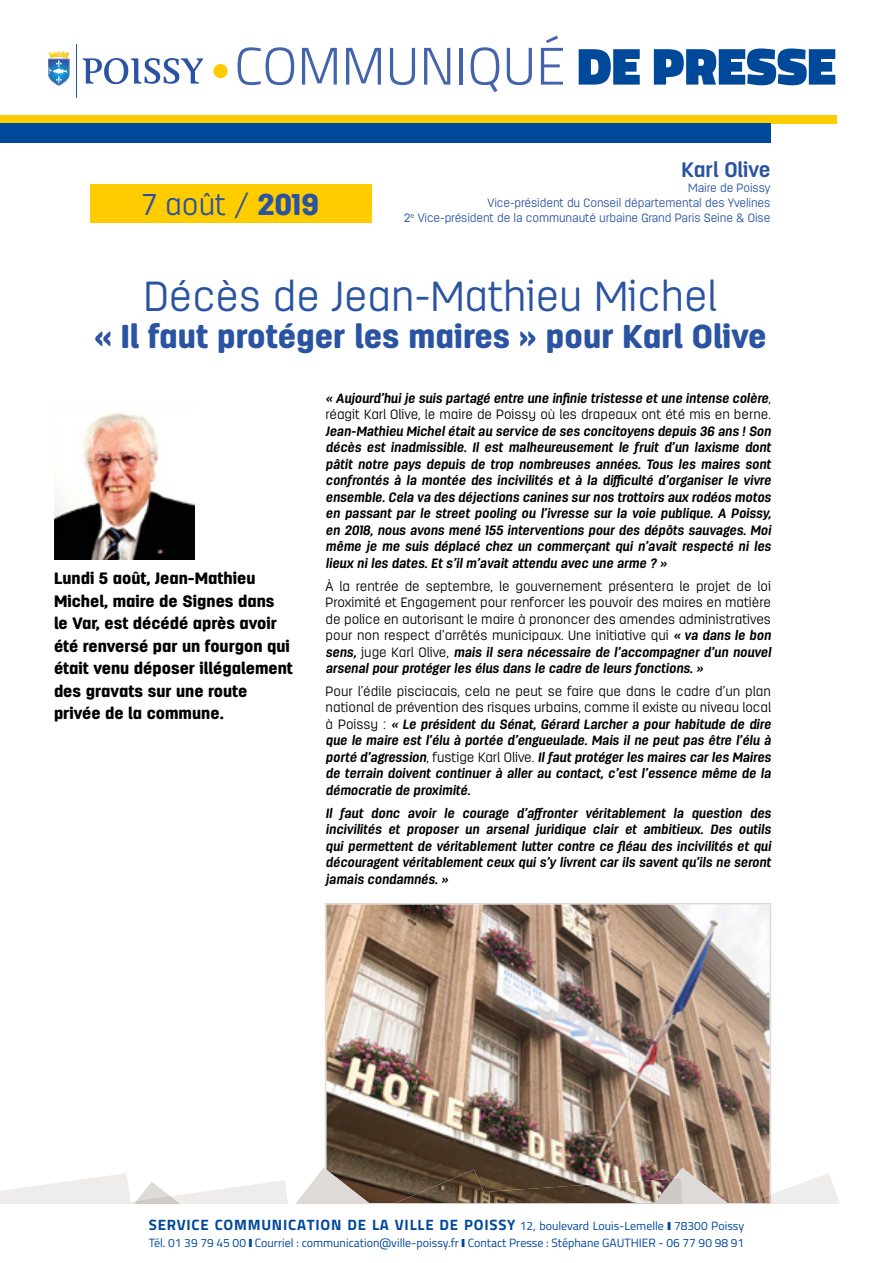
<style>
.page{position:relative;width:893px;height:1263px;background:#fff}
.page>*{position:absolute;margin:0;border:0;box-sizing:border-box;transform-origin:0 0}
.t1{font:300 52.8px "Titillium Web";color:#4363ac}
.t2{font:300 42px "Antartida Rounded";color:#2a53a1}
.t3{font:900 33px "Antartida Rounded";color:#2a53a1}
.t4{font:300 30px "Antartida Rounded";color:#2a53a1}
.t5{font:700 21px "Antartida Rounded";color:#2a53a1}
.t6{font:900 16.5px/22.5px "Antartida Rounded";color:#000}
.t7{font:700 15px "Titillium Web";letter-spacing:.05em;color:#00489a}
.t8{font:italic 700 13.5px/16.5px "Antartida Rounded";color:#000;text-align:justify}
.t9{font:300 13.5px/16.5px "Antartida Rounded";color:#000;text-align:justify}
.t10{font:300 12px/15px "Antartida Rounded";letter-spacing:-.01em;color:#2a53a1;text-align:right}
.t11{font:12px "Titillium Web";color:#00489a}
.s1{font-weight:900;color:#00489a}
.s2{font-weight:900}
.s3{font-weight:300;font-style:normal}
.s4{font-weight:700;font-style:italic}
.s5{font-weight:400;font-size:12px}
.s6{font-weight:900;font-size:12px}
</style>
<div class="page">
<img style="left:325px;top:903px;width:446px;height:264px">
<svg style="left:0;top:1167px;width:840px;height:37px"></svg>
<div style="left:0;top:115px;width:836px;height:8px;background:#fc0"></div>
<div style="left:0;top:123px;width:770px;height:20px;background:#00489a"></div>
<div style="left:90px;top:184px;width:282px;height:39px;background:#fc0"></div>
<svg style="left:48px;top:51px;width:22px;height:35px"></svg>
<img style="left:53px;top:55px;width:15px;height:3px">
<img style="left:49px;top:52px;width:19px;height:3px">
<hr style="left:77px;top:44px;width:1px;height:54px;background:#2a53a1">
<svg style="left:83px;top:58px;width:120px;height:26px"></svg>
<div style="left:213px;top:64px;width:15px;height:14px;background:#fc0;border-radius:50%"></div>
<img style="left:54px;top:412px;width:140px;height:147px">
<h1 class="t1" style="left:234px;top:36px;width:603px">COMMUNIQUÉ <span class="s1">DE PRESSE</span></h1>
<h3 class="t4" style="left:143px;top:188px;width:178px">7 août / <span class="s2">2019</span></h3>
<h3 class="t5" style="left:681px;top:158px;width:90px">Karl Olive</h3>
<p class="t10" style="left:404px;top:180px;width:368px">Maire de Poissy<br>Vice-président du Conseil départemental des Yvelines<br>2<sup>e</sup> Vice-président de la communauté urbaine Grand Paris Seine &amp; Oise</p>
<h2 class="t2" style="left:144px;top:273px;width:575px">Décès de Jean-Mathieu Michel</h2>
<h3 class="t3" style="left:94px;top:318px;width:674px">« Il faut protéger les maires » pour Karl Olive</h3>
<p class="t6" style="left:54px;top:567px;width:240px">Lundi 5 août, Jean-Mathieu<br>Michel, maire de Signes dans<br>le Var, est décédé après avoir été renversé par un fourgon qui était venu déposer illégalement des gravats sur une route privée de la commune.</p>
<p class="t8" style="left:326px;top:390px;width:447px">« Aujourd’hui je suis partagé entre une infinie tristesse et une intense colère<span class="s3">, réagit Karl Olive, le maire de Poissy où les drapeaux ont été mis en berne.</span></p>
<p class="t8" style="left:326px;top:423px;width:447px">Jean-Mathieu Michel était au service de ses concitoyens depuis 36 ans ! Son décès est inadmissible. Il est malheureusement le fruit d’un laxisme dont pâtit notre pays depuis de trop nombreuses années. Tous les maires sont confrontés à la montée des incivilités et à la difficulté d’organiser le vivre ensemble. Cela va des déjections canines sur nos trottoirs aux rodéos motos en passant par le street pooling ou l’ivresse sur la voie publique. A Poissy, en 2018, nous avons mené 155 interventions pour des dépôts sauvages. Moi même je me suis déplacé chez un commerçant qui n’avait respecté ni les lieux ni les dates. Et s’il m’avait attendu avec une arme ? »</p>
<p class="t9" style="left:326px;top:578px;width:447px">À la rentrée de septembre, le gouvernement présentera le projet de loi Proximité et Engagement pour renforcer les pouvoir des maires en matière de police en autorisant le maire à prononcer des amendes administratives pour non respect d’arrêtés municipaux. Une initiative qui <span class="s4">« va dans le bon sens,</span> juge Karl Olive, <span class="s4">mais il sera nécessaire de l’accompagner d’un nouvel arsenal pour protéger les élus dans le cadre de leurs fonctions. »</span></p>
<p class="t8" style="left:326px;top:683px;width:447px"><span class="s3">Pour l’édile pisciacais, cela ne peut se faire que dans le cadre d’un plan national de prévention des risques urbains, comme il existe au niveau local à Poissy :</span> « Le président du Sénat, Gérard Larcher a pour habitude de dire que le maire est l’élu à portée d’engueulade. Mais il ne peut pas être l’élu à porté d’agression<span class="s3">, fustige Karl Olive.</span> Il faut protéger les maires car les Maires de terrain doivent continuer à aller au contact, c’est l’essence même de la démocratie de proximité.</p>
<p class="t8" style="left:326px;top:805px;width:447px">Il faut donc avoir le courage d’affronter véritablement la question des incivilités et proposer un arsenal juridique clair et ambitieux. Des outils qui permettent de véritablement lutter contre ce fléau des incivilités et qui découragent véritablement ceux qui s’y livrent car ils savent qu’ils ne seront jamais condamnés. »</p>
<p class="t7" style="left:149px;top:1216px;width:597px">SERVICE COMMUNICATION DE LA VILLE DE POISSY <span class="s5">12, boulevard Louis-Lemelle</span> <span class="s6">I</span> <span class="s5">78300 Poissy</span></p>
<p class="t11" style="left:149px;top:1235px;width:597px">Tél. 01 39 79 45 00 <span class="s2">I</span> Courriel : communication@ville-poissy.fr <span class="s2">I</span> Contact Presse : Stéphane GAUTHIER - 06 77 90 98 91</p>
</div>
